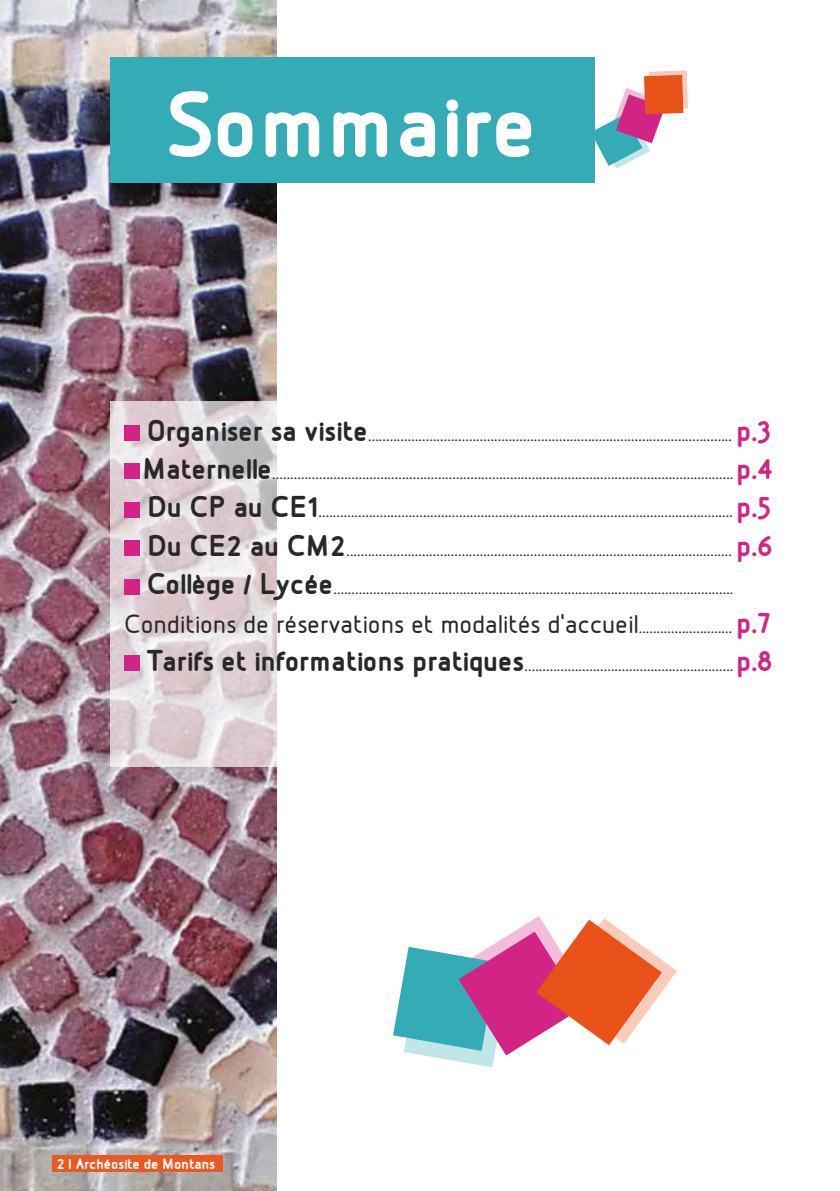
<style>
.page{position:relative;width:840px;height:1191px;background:#fff}
.page>*{position:absolute;margin:0;border:0;box-sizing:border-box;transform-origin:0 0}
.t1{font:700 100px "Designio";color:#fff}
.t2{font:700 32px/38.4px "Designio";color:#d22484;text-align:justify}
.t3{font:500 28px "Designio";color:#282827}
.t4{font:500 20px/38.4px "Designio";color:#282827;text-align:justify}
.t5{font:700 16px "Designio";color:#fff}
.s1{font-weight:700;font-size:32px}
.s2{font-size:20px}
</style>
<div class="page">
<img style="left:0;top:0;width:276px;height:1191px">
<div style="left:110px;top:57px;width:484px;height:125px;background:#34abb5"></div>
<svg style="left:594px;top:70px;width:93px;height:99px"></svg>
<svg style="left:110px;top:401px;width:167px;height:366px;background:#ded3d7"></svg>
<div style="left:124px;top:425px;width:16px;height:15px;background:#d22484"></div>
<div style="left:124px;top:464px;width:16px;height:15px;background:#d22484"></div>
<div style="left:124px;top:502px;width:16px;height:15px;background:#d22484"></div>
<div style="left:124px;top:540px;width:16px;height:16px;background:#d22484"></div>
<div style="left:124px;top:579px;width:16px;height:15px;background:#d22484"></div>
<div style="left:124px;top:656px;width:16px;height:15px;background:#d22484"></div>
<svg style="left:393px;top:916px;width:283px;height:151px"></svg>
<div style="left:52px;top:1155px;width:171px;height:16px;background:#ea5921"></div>
<h1 class="t1" style="left:166px;top:71px;width:373px">Sommaire</h1>
<p class="t4" style="left:143px;top:415px;width:591px"><span class="s1">Organiser sa visite</span>.....................................................................................................<br><span class="s1">Maternelle</span>................................................................................................................................<br><span class="s1">Du CP au CE1</span>...................................................................................................................<br><span class="s1">Du CE2 au CM2</span>...........................................................................................................<br><span class="s1">Collège / Lycée</span>...............................................................................................................</p>
<h3 class="t3" style="left:124px;top:609px;width:609px">Conditions de réservations et modalités d’accueil<span class="s2">..........................</span></h3>
<p class="t4" style="left:147px;top:646px;width:587px"><span class="s1">Tarifs et informations pratiques</span>..........................................................</p>
<h2 class="t2" style="left:736px;top:411px;width:40px">p.3 p.4 p.5 p.6</h2>
<h2 class="t2" style="left:736px;top:603px;width:39px">p.7 p.8</h2>
<p class="t5" style="left:57px;top:1154px;width:160px">2 | Archéosite de Montans</p>
</div>
